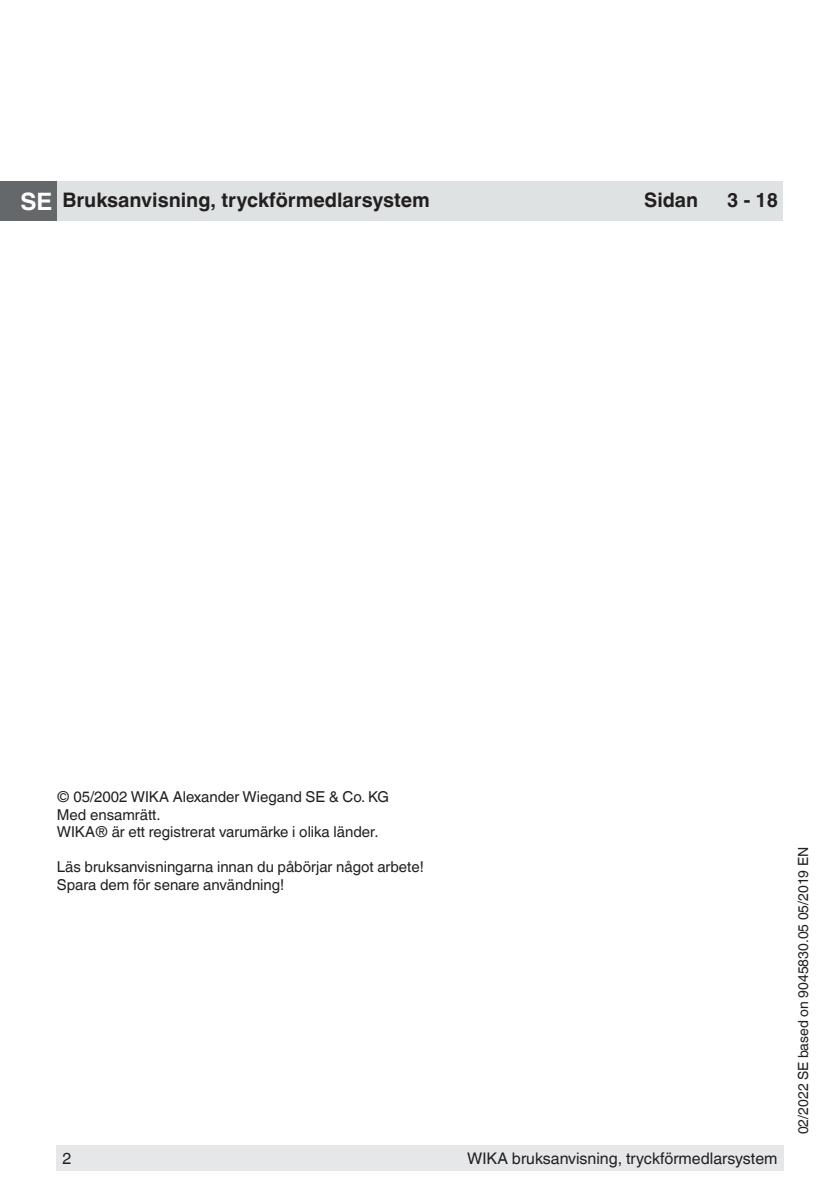
<style>
.page{position:relative;width:840px;height:1191px;background:#fff}
.page>*{position:absolute;margin:0;border:0;box-sizing:border-box;transform-origin:0 0}
.t1{font:700 24px "Helvetica World";color:#fff}
.t2{font:700 20px "Helvetica World";color:#231f20}
.t3{font:16px "Helvetica World";color:#231f20}
.t4{font:15px/17.6px "Helvetica World";color:#231f20}
.t5{font:14px "Helvetica World";color:#231f20}
</style>
<div class="page">
<div style="left:57px;top:181px;width:725px;height:40px;background:#dfe2e2"></div>
<div style="left:0;top:181px;width:57px;height:40px;background:#64686b"></div>
<div style="left:57px;top:1145px;width:726px;height:26px;background:#e6e7e9"></div>
<h1 class="t1" style="left:20px;top:188px;width:33px">SE</h1>
<h2 class="t2" style="left:62px;top:189px;width:369px">Bruksanvisning, tryckförmedlarsystem</h2>
<h2 class="t2" style="left:643px;top:189px;width:55px">Sidan</h2>
<h2 class="t2" style="left:726px;top:189px;width:52px">3 - 18</h2>
<p class="t4" style="left:57px;top:788px;width:333px">© 05/2002 WIKA Alexander Wiegand SE &amp; Co. KG<br>Med ensamrätt.<br>WIKA® är ett registrerat varumärke i olika länder.</p>
<p class="t4" style="left:57px;top:858px;width:368px">Läs bruksanvisningarna innan du påbörjar något arbete!<br>Spara dem för senare användning!</p>
<p class="t3" style="left:62px;top:1149px;width:10px">2</p>
<p class="t3" style="left:467px;top:1149px;width:311px">WIKA bruksanvisning, tryckförmedlarsystem</p>
<p class="t5" style="left:794px;top:1134px;width:289px;rotate:-90deg">02/2022 SE based on 9045830.05 05/2019 EN</p>
</div>
